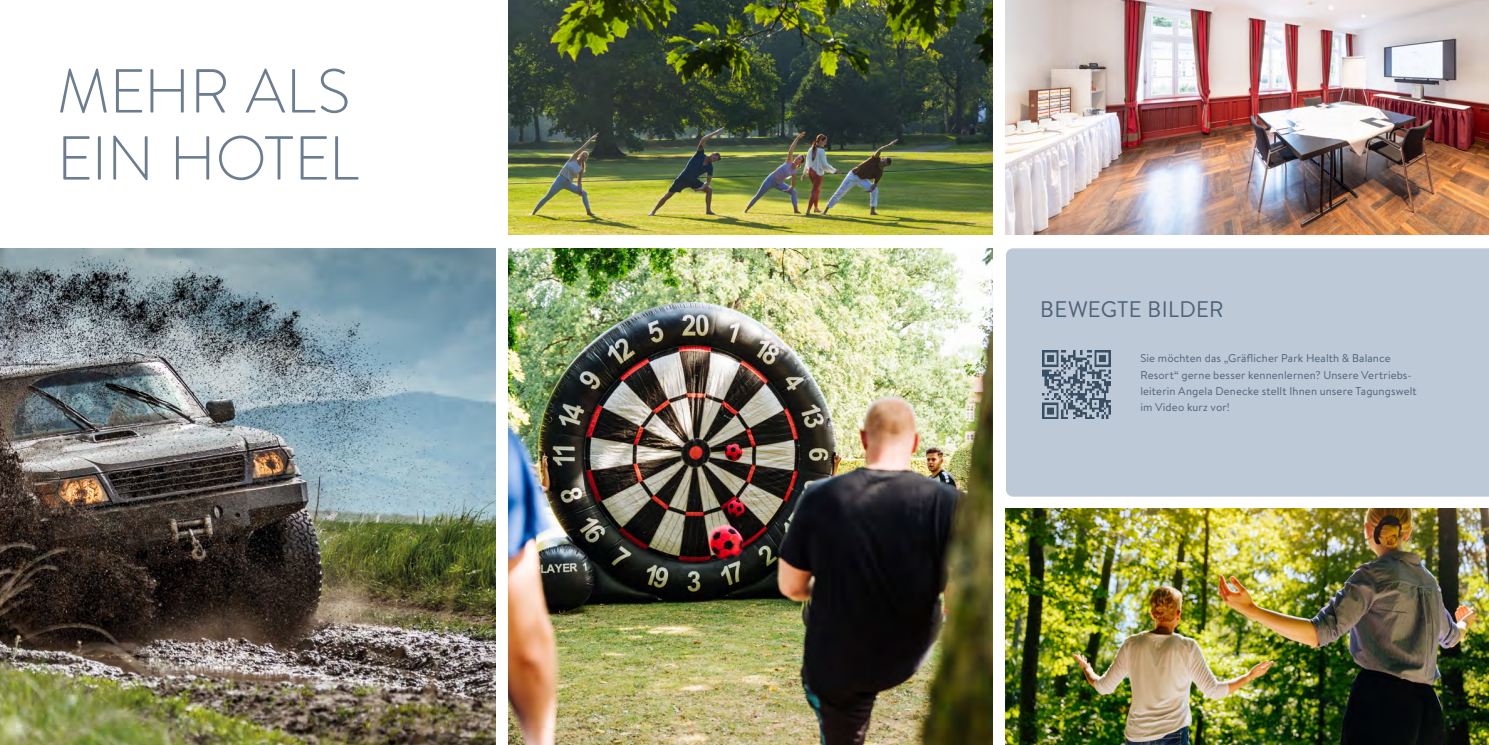
<style>
.page{position:relative;width:1489px;height:745px;background:#fff}
.page>*{position:absolute;margin:0;border:0;box-sizing:border-box;transform-origin:0 0}
.t1{font:300 61.88px/67px "Brandon Text";color:#6b7d8f}
.t2{font:22.5px "Brandon Text";letter-spacing:.015em;color:#4d6276}
.t3{font:11.25px/16.2px "Brandon Text";letter-spacing:.01em;color:#4d6276}
</style>
<div class="page">
<div style="left:1006px;top:248px;width:482px;height:248px;background:#bec9d7"></div>
<img style="left:1005px;top:508px;width:483px;height:236px">
<img style="left:508px;top:248px;width:484px;height:496px">
<img style="left:0;top:248px;width:495px;height:496px">
<img style="left:508px;top:0;width:484px;height:234px">
<img style="left:1005px;top:0;width:483px;height:234px">
<img style="left:1042px;top:350px;width:68px;height:68px">
<p class="t1" style="left:57px;top:55px;width:303px">MEHR ALS<br>EIN HOTEL</p>
<p class="t2" style="left:1040px;top:294px;width:185px">BEWEGTE BILDER</p>
<p class="t3" style="left:1140px;top:350px;width:278px">Sie möchten das „Gräflicher Park Health &amp; Balance Resort“ gerne besser kennenlernen? Unsere Vertriebs&shy;leiterin Angela Denecke stellt Ihnen unsere Tagungswelt im Video kurz vor!</p>
</div>
